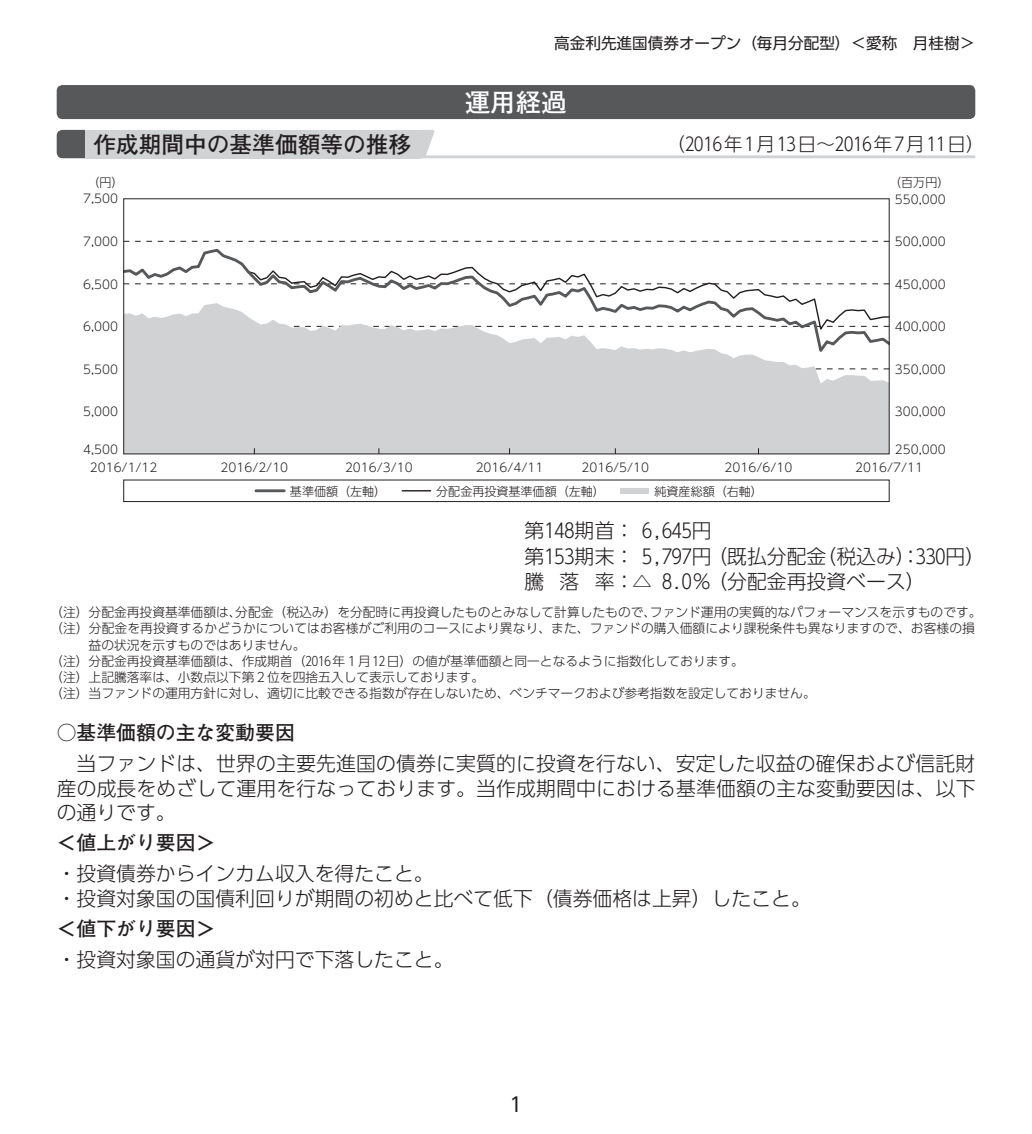
<style>
.page{position:relative;width:1032px;height:1134px;background:#fff}
.page>*{position:absolute;margin:0;border:0;box-sizing:border-box;transform-origin:0 0}
.t1{font:700 25.6px "Futo Go B101 Pro";color:#fff}
.t2{font:700 22.6px "Futo Go B101 Pro";color:#231f20}
.t3{font:300 19.8px/24.4px "UD Shin Go Pro";color:#231f20}
.t4{font:700 19.8px "Futo Go B101 Pro";color:#231f20}
.t5{font:19.8px "UD Shin Go Pro";color:#231f20}
.t6{font:300 18.4px "UD Shin Go Pro";color:#231f20}
.t7{font:15.6px "UD Shin Go Pro";color:#231f20}
.t8{font:300 12.8px "UD Shin Go Pro";color:#231f20}
.t9{font:300 12px "UD Shin Go Pro";color:#231f20}
</style>
<div class="page">
<div style="left:57px;top:85px;width:918px;height:34px;background:#57585a;border-radius:6px"></div>
<hr style="left:85px;top:155px;width:890px;height:3px;background:#d1d2d4">
<svg style="left:57px;top:130px;width:28px;height:28px"></svg>
<div style="left:85px;top:130px;width:335px;height:28px;background:#d1d2d4"></div>
<svg style="left:420px;top:130px;width:15px;height:26px"></svg>
<div style="left:620px;top:488px;width:29px;height:6px;background:#d1d2d4"></div>
<hr style="left:256px;top:489px;width:28px;height:3px;background:#57585a">
<svg style="left:402px;top:490px;width:29px;height:1px"></svg>
<div style="left:123px;top:480px;width:766px;height:22px;border:1px solid #231f20"></div>
<svg style="left:125px;top:241px;width:762px;height:1px"></svg>
<div style="left:125px;top:357px;width:762px;height:95px;background:#d1d2d4"></div>
<svg style="left:125px;top:248px;width:762px;height:109px"></svg>
<p class="t7" style="left:554px;top:31px;width:422px">高金利先進国債券オープン（毎月分配型）＜愛称　月桂樹＞</p>
<h1 class="t1" style="left:465px;top:82px;width:104px">運用経過</h1>
<h2 class="t2" style="left:94px;top:126px;width:319px">作成期間中の基準価額等の推移</h2>
<h3 class="t6" style="left:667px;top:129px;width:319px">（2016年 1月 13日～2016年 7月 11日）</h3>
<p class="t9" style="left:88px;top:172px;width:38px">（円）</p>
<p class="t9" style="left:889px;top:172px;width:62px">（百万円）</p>
<p class="t9" style="left:83px;top:189px;width:36px">7,500</p>
<p class="t9" style="left:895px;top:189px;width:52px">550,000</p>
<p class="t9" style="left:83px;top:232px;width:36px">7,000</p>
<p class="t9" style="left:895px;top:232px;width:52px">500,000</p>
<p class="t9" style="left:83px;top:274px;width:36px">6,500</p>
<p class="t9" style="left:895px;top:274px;width:52px">450,000</p>
<p class="t9" style="left:83px;top:317px;width:36px">6,000</p>
<p class="t9" style="left:895px;top:317px;width:52px">400,000</p>
<p class="t9" style="left:83px;top:359px;width:36px">5,500</p>
<p class="t9" style="left:895px;top:359px;width:52px">350,000</p>
<p class="t9" style="left:83px;top:402px;width:36px">5,000</p>
<p class="t9" style="left:895px;top:402px;width:52px">300,000</p>
<p class="t9" style="left:83px;top:440px;width:36px">4,500</p>
<p class="t9" style="left:895px;top:440px;width:52px">250,000</p>
<p class="t9" style="left:90px;top:458px;width:69px">2016/1/12</p>
<p class="t9" style="left:220px;top:458px;width:69px">2016/2/10</p>
<p class="t9" style="left:345px;top:458px;width:69px">2016/3/10</p>
<p class="t9" style="left:476px;top:458px;width:69px">2016/4/11</p>
<p class="t9" style="left:581px;top:458px;width:69px">2016/5/10</p>
<p class="t9" style="left:725px;top:458px;width:69px">2016/6/10</p>
<p class="t9" style="left:855px;top:458px;width:69px">2016/7/11</p>
<p class="t9" style="left:290px;top:481px;width:98px">基準価額（左軸）</p>
<p class="t9" style="left:436px;top:481px;width:170px">分配金再投資基準価額（左軸）</p>
<p class="t9" style="left:654px;top:481px;width:110px">純資産総額（右軸）</p>
<h3 class="t3" style="left:524px;top:517px;width:462px;line-height:25.6px">第148期首： 6,645円<br>第153期末： 5,797円（既払分配金（税込み）：330円）騰 落 率：△ 8.0％（分配金再投資ベース）</h3>
<p class="t8" style="left:50px;top:602px;width:933px">（注）分配金再投資基準価額は、分配金（税込み）を分配時に再投資したものとみなして計算したもので、ファンド運用の実質的なパフォーマンスを示すものです。</p>
<p class="t8" style="left:50px;top:618px;width:926px">（注）分配金を再投資するかどうかについてはお客様がご利用のコースにより異なり、また、ファンドの購入価額により課税条件も異なりますので、お客様の損</p>
<p class="t8" style="left:89px;top:634px;width:218px">益の状況を示すものではありません。</p>
<p class="t8" style="left:50px;top:651px;width:695px">（注）分配金再投資基準価額は、作成期首（2016年1月 12日）の値が基準価額と同一となるように指数化しております。</p>
<p class="t8" style="left:50px;top:667px;width:435px">（注）上記騰落率は、小数点以下第2位を四捨五入して表示しております。</p>
<p class="t8" style="left:50px;top:683px;width:767px">（注）当ファンドの運用方針に対し、適切に比較できる指数が存在しないため、ベンチマークおよび参考指数を設定しておりません。</p>
<h3 class="t4" style="left:57px;top:717px;width:240px">○基準価額の主な変動要因</h3>
<h3 class="t3" style="left:57px;top:751px;width:920px;text-align:justify;text-indent:20px">当ファンドは、世界の主要先進国の債券に実質的に投資を行ない、安定した収益の確保および信託財産の成長をめざして運用を行なっております。当作成期間中における基準価額の主な変動要因は、以下の通りです。</h3>
<h3 class="t4" style="left:57px;top:827px;width:160px">＜値上がり要因＞</h3>
<h3 class="t3" style="left:57px;top:861px;width:756px">・投資債券からインカム収入を得たこと。<br>・投資対象国の国債利回りが期間の初めと比べて低下（債券価格は上昇）したこと。</h3>
<h3 class="t4" style="left:57px;top:912px;width:160px">＜値下がり要因＞</h3>
<h3 class="t3" style="left:57px;top:946px;width:398px">・投資対象国の通貨が対円で下落したこと。</h3>
<h3 class="t5" style="left:509px;top:1088px;width:15px">1</h3>
</div>
